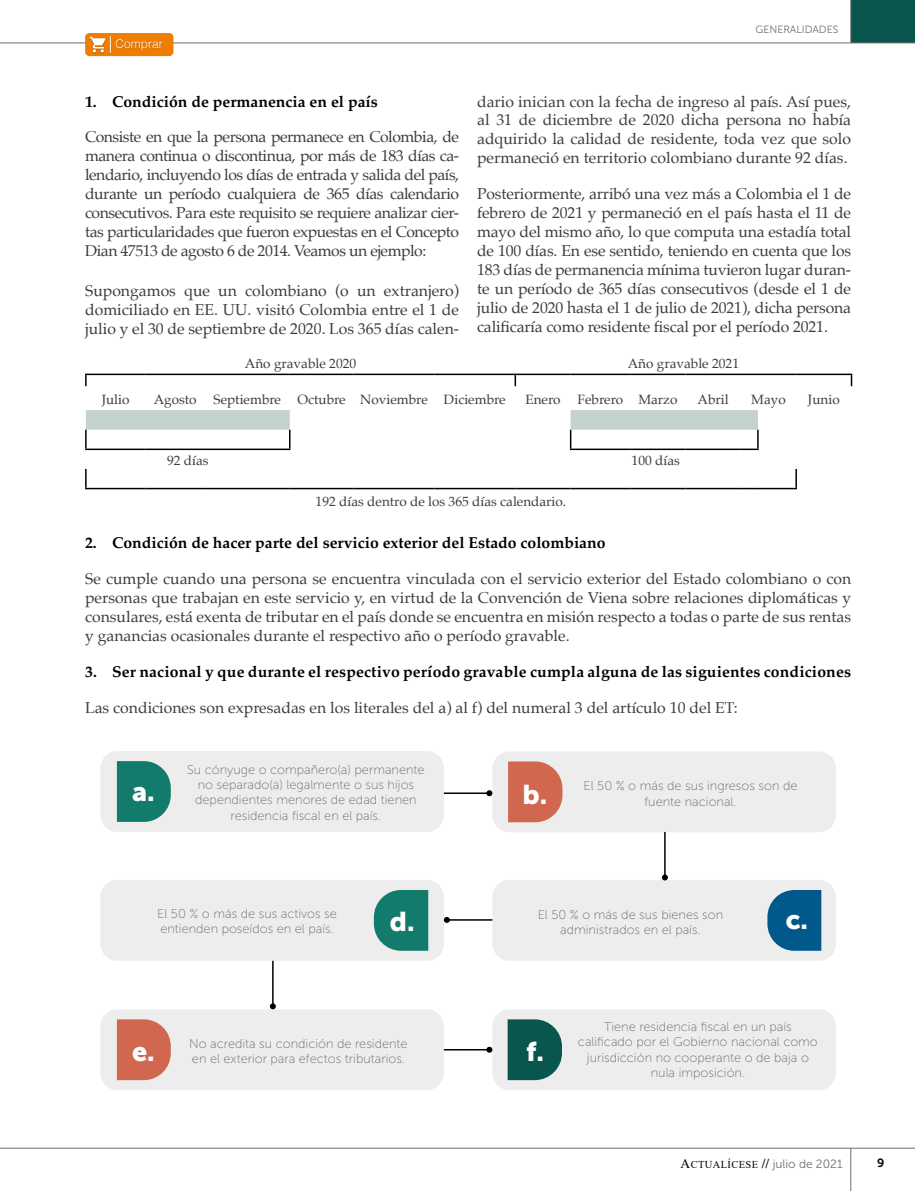
<style>
.page{position:relative;width:915px;height:1191px;background:#fff}
.page>*{position:absolute;margin:0;border:0;box-sizing:border-box;transform-origin:0 0}
.t1{font:27px "Museo Sans 900";color:#fff}
.t2{font:15.75px/18.9px "Palatino";color:#3c3c3b;text-align:justify}
.t3{font:700 15.75px "Palatino";color:#000}
.t4{font:13.5px "Palatino";color:#3c3c3b}
.t5{font:12.75px/15.3px "Museo Sans 100";color:#706f6f;text-align:center}
.t6{font:12px "Museo Sans 300";color:#706f6f}
.t7{font:300 12px "Helvetica";color:#fff}
.t8{font:12px "Museo Sans 700";color:#000}
.t9{font:10.5px "Museo Sans 300";color:#706f6f}
.s1{font-family:"Times New Roman";font-size:13.5px;color:#000}
.s2{font-family:"Times New Roman";font-size:10.5px;color:#000}
.s3{font-family:"Times New Roman";font-weight:700;font-size:13.5px;color:#000}
</style>
<div class="page">
<div style="left:850px;top:0;width:64px;height:43px;background:#08564d"></div>
<hr style="left:0;top:43px;width:914px;height:1px;background:#706f6f">
<hr style="left:850px;top:0;width:1px;height:43px;background:#706f6f">
<hr style="left:0;top:1147px;width:914px;height:1px;background:#706f6f">
<hr style="left:850px;top:1147px;width:1px;height:44px;background:#706f6f">
<svg style="left:86px;top:375px;width:765px;height:115px"></svg>
<hr style="left:85px;top:373px;width:60px;height:2px;background:#000">
<svg style="left:85px;top:375px;width:2px;height:11px"></svg>
<hr style="left:145px;top:373px;width:60px;height:2px;background:#000">
<hr style="left:205px;top:373px;width:85px;height:2px;background:#000">
<hr style="left:290px;top:373px;width:63px;height:2px;background:#000">
<hr style="left:353px;top:373px;width:81px;height:2px;background:#000">
<hr style="left:434px;top:373px;width:81px;height:2px;background:#000">
<hr style="left:515px;top:373px;width:55px;height:2px;background:#000">
<hr style="left:570px;top:373px;width:60px;height:2px;background:#000">
<hr style="left:630px;top:373px;width:55px;height:2px;background:#000">
<hr style="left:685px;top:373px;width:55px;height:2px;background:#000">
<svg style="left:740px;top:373px;width:17px;height:2px"></svg>
<hr style="left:757px;top:373px;width:38px;height:2px;background:#000">
<hr style="left:795px;top:373px;width:57px;height:2px;background:#000">
<svg style="left:850px;top:375px;width:2px;height:11px"></svg>
<svg style="left:514px;top:375px;width:2px;height:11px"></svg>
<svg style="left:85px;top:410px;width:673px;height:40px"></svg>
<svg style="left:85px;top:469px;width:2px;height:19px"></svg>
<svg style="left:795px;top:469px;width:1px;height:19px"></svg>
<hr style="left:85px;top:488px;width:60px;height:1px;background:#000">
<hr style="left:145px;top:488px;width:60px;height:1px;background:#000">
<hr style="left:205px;top:488px;width:85px;height:1px;background:#000">
<hr style="left:290px;top:488px;width:63px;height:1px;background:#000">
<hr style="left:353px;top:488px;width:81px;height:1px;background:#000">
<hr style="left:434px;top:488px;width:81px;height:1px;background:#000">
<hr style="left:515px;top:488px;width:55px;height:1px;background:#000">
<hr style="left:570px;top:488px;width:60px;height:1px;background:#000">
<hr style="left:630px;top:488px;width:55px;height:1px;background:#000">
<hr style="left:685px;top:488px;width:55px;height:1px;background:#000">
<svg style="left:740px;top:488px;width:17px;height:1px"></svg>
<hr style="left:757px;top:488px;width:39px;height:1px;background:#000">
<div style="left:100px;top:751px;width:343px;height:81px;background:#ededed;border-radius:17px"></div>
<div style="left:492px;top:880px;width:343px;height:80px;background:#ededed;border-radius:17px"></div>
<div style="left:100px;top:1009px;width:343px;height:81px;background:#ededed;border-radius:17px"></div>
<div style="left:492px;top:751px;width:343px;height:81px;background:#ededed;border-radius:17px"></div>
<div style="left:100px;top:880px;width:343px;height:80px;background:#ededed;border-radius:17px"></div>
<div style="left:492px;top:1009px;width:343px;height:81px;background:#ededed;border-radius:17px"></div>
<svg style="left:117px;top:761px;width:54px;height:61px;background:#288678"></svg>
<svg style="left:767px;top:890px;width:54px;height:60px;background:#176694"></svg>
<svg style="left:117px;top:1019px;width:54px;height:61px;background:#d2745e"></svg>
<svg style="left:508px;top:761px;width:54px;height:61px;background:#d2745d"></svg>
<svg style="left:374px;top:890px;width:54px;height:60px;background:#258576"></svg>
<svg style="left:507px;top:1019px;width:54px;height:61px;background:#1e655c"></svg>
<hr style="left:443px;top:792px;width:46px;height:2px;background:#000">
<svg style="left:486px;top:790px;width:6px;height:6px"></svg>
<hr style="left:664px;top:832px;width:1px;height:45px;background:#000">
<svg style="left:661px;top:874px;width:6px;height:6px"></svg>
<hr style="left:272px;top:960px;width:1px;height:46px;background:#000">
<svg style="left:270px;top:1003px;width:6px;height:6px"></svg>
<hr style="left:443px;top:1049px;width:46px;height:1px;background:#000">
<svg style="left:486px;top:1046px;width:6px;height:6px"></svg>
<hr style="left:446px;top:919px;width:46px;height:1px;background:#000">
<svg style="left:443px;top:917px;width:6px;height:6px"></svg>
<div style="left:85px;top:33px;width:88px;height:23px;background:#ef7d00;border-radius:4px"></div>
<div style="left:115px;top:39px;width:48px;height:12px;background:#000;opacity:.28"></div>
<div style="left:89px;top:36px;width:17px;height:18px;background:#000;opacity:.28"></div>
<hr style="left:109px;top:35px;width:3px;height:19px;background:#eb7b00">
<svg style="left:90px;top:36px;width:21px;height:17px"></svg>
<p class="t7" style="left:116px;top:33px;width:49px">Comprar</p>
<p class="t3" style="left:85px;top:88px;width:294px">1. Condición de permanencia en el país</p>
<p class="t2" style="left:85px;top:128px;width:375px">Consiste en que la persona permanece en Colombia, de manera continua o discontinua, por más de 183 días ca&shy;lendario, incluyendo los días de entrada y salida del país, durante un período cualquiera de 365 días calendario consecutivos. Para este requisito se requiere analizar cier&shy;tas particularidades que fueron expuestas en el Concepto Dian 47513 de agosto 6 de 2014. Veamos un ejemplo:</p>
<p class="t2" style="left:85px;top:281px;width:375px">Supongamos que un colombiano (o un extranjero) domiciliado en EE. UU. visitó Colombia entre el 1 de julio y el 30 de septiembre de 2020. Los 365 días calen-</p>
<p class="t9" style="left:755px;top:24px;width:84px">GENERALIDADES</p>
<p class="t2" style="left:477px;top:92px;width:375px">dario inician con la fecha de ingreso al país. Así pues, al 31 de diciembre de 2020 dicha persona no había adquirido la calidad de residente, toda vez que solo permaneció en territorio colombiano durante 92 días.</p>
<p class="t2" style="left:477px;top:184px;width:375px">Posteriormente, arribó una vez más a Colombia el 1 de febrero de 2021 y permaneció en el país hasta el 11 de mayo del mismo año, lo que computa una estadía total de 100 días. En ese sentido, teniendo en cuenta que los 183 días de permanencia mínima tuvieron lugar duran&shy;te un período de 365 días consecutivos (desde el 1 de julio de 2020 hasta el 1 de julio de 2021), dicha persona calificaría como residente fiscal por el período 2021.</p>
<p class="t4" style="left:245px;top:352px;width:113px">Año gravable 2020</p>
<p class="t4" style="left:627px;top:352px;width:113px">Año gravable 2021</p>
<p class="t4" style="left:102px;top:388px;width:29px">Julio</p>
<p class="t4" style="left:154px;top:388px;width:44px">Agosto</p>
<p class="t4" style="left:213px;top:388px;width:293px">Septiembre Octubre Noviembre Diciembre</p>
<p class="t4" style="left:525px;top:388px;width:37px">Enero</p>
<p class="t4" style="left:577px;top:388px;width:101px">Febrero Marzo</p>
<p class="t4" style="left:697px;top:388px;width:33px">Abril</p>
<p class="t4" style="left:751px;top:388px;width:36px">Mayo</p>
<p class="t4" style="left:807px;top:388px;width:33px">Junio</p>
<p class="t4" style="left:167px;top:449px;width:43px">92 días</p>
<p class="t4" style="left:631px;top:449px;width:50px">100 días</p>
<p class="t4" style="left:315px;top:490px;width:252px">192 días dentro de los 365 días calendario.</p>
<p class="t3" style="left:85px;top:529px;width:522px">2. Condición de hacer parte del servicio exterior del Estado colombiano</p>
<p class="t2" style="left:85px;top:569px;width:767px">Se cumple cuando una persona se encuentra vinculada con el servicio exterior del Estado colombiano o con personas que trabajan en este servicio y, en virtud de la Convención de Viena sobre relaciones diplomáticas y consulares, está exenta de tributar en el país donde se encuentra en misión respecto a todas o parte de sus rentas y ganancias ocasionales durante el respectivo año o período gravable.</p>
<p class="t3" style="left:85px;top:658px;width:767px">3. Ser nacional y que durante el respectivo período gravable cumpla alguna de las siguientes condiciones</p>
<p class="t2" style="left:85px;top:697px;width:653px">Las condiciones son expresadas en los literales del a) al f) del numeral 3 del artículo 10 del ET:</p>
<p class="t5" style="left:187px;top:762px;width:239px">Su cónyuge o compañero(a) permanente no separado(a) legalmente o sus hijos dependientes menores de edad tienen residencia fiscal en el país.</p>
<h1 class="t1" style="left:132px;top:776px;width:24px">a.</h1>
<h1 class="t1" style="left:522px;top:779px;width:26px">b.</h1>
<p class="t5" style="left:583px;top:778px;width:215px">El 50 % o más de sus ingresos son de fuente nacional.</p>
<p class="t5" style="left:157px;top:905px;width:181px;text-align:left">El 50 % o más de sus activos se entienden poseídos en el país.</p>
<p class="t5" style="left:537px;top:907px;width:187px">El 50 % o más de sus bienes son administrados en el país.</p>
<h1 class="t1" style="left:390px;top:906px;width:26px">d.</h1>
<h1 class="t1" style="left:785px;top:904px;width:24px">c.</h1>
<p class="t5" style="left:189px;top:1036px;width:220px;text-align:left">No acredita su condición de residente en el exterior para efectos tributarios.</p>
<h1 class="t1" style="left:132px;top:1036px;width:24px">e.</h1>
<h1 class="t1" style="left:526px;top:1036px;width:19px">f.</h1>
<p class="t5" style="left:577px;top:1019px;width:241px">Tiene residencia fiscal en un país calificado por el Gobierno nacional como jurisdicción no cooperante o de baja o nula imposición.</p>
<p class="t6" style="left:680px;top:1157px;width:163px"><span class="s1">A</span><span class="s2">CTUALÍCESE</span> <span class="s3">//</span> julio de 2021</p>
<p class="t8" style="left:876px;top:1156px;width:9px">9</p>
</div>
